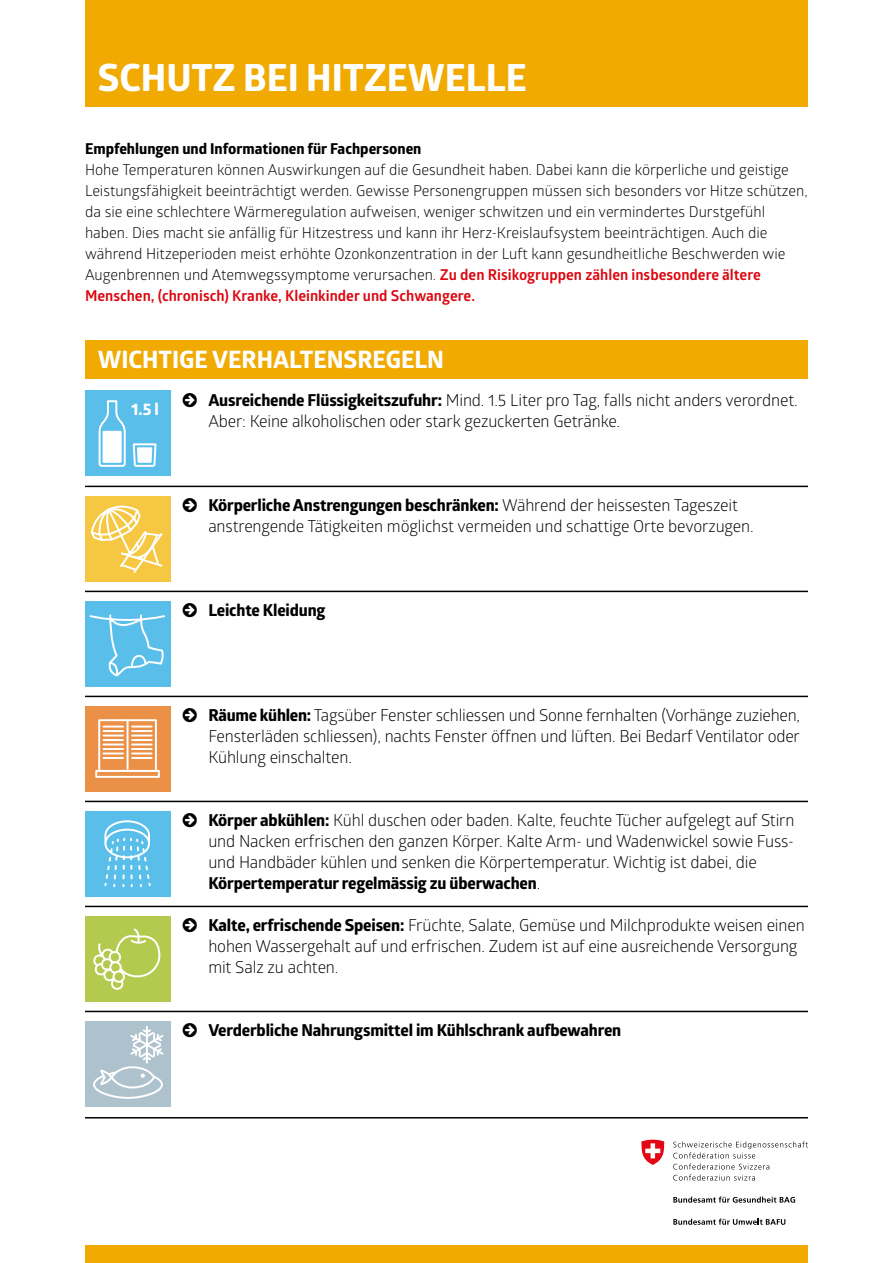
<style>
.page{position:relative;width:893px;height:1263px;background:#fff}
.page>*{position:absolute;margin:0;border:0;box-sizing:border-box;transform-origin:0 0}
.t1{font:700 37.5px "Globerx";color:#fff}
.t2{font:700 24px "Globerx";color:#fff}
.t3{font:16.5px/21px "Glober";letter-spacing:-.01em;color:#000}
.t4{font:700 16.5px "Globerx";letter-spacing:-.01em;color:#000}
.t5{font:700 16.5px "Globerx";color:#fff}
.t6{font:15px/21px "Glober";color:#000}
.t7{font:700 15px "Globerx";color:#000}
.s1{font-weight:700;color:#db0812}
.s2{font-family:"Globerx";font-weight:700}
.s3{font-family:"Glober";font-weight:400}
</style>
<div class="page">
<div style="left:85px;top:0;width:723px;height:106px;background:#f0aa00"></div>
<div style="left:85px;top:340px;width:723px;height:38px;background:#f0aa00"></div>
<hr style="left:85px;top:486px;width:723px;height:1px;background:#000">
<hr style="left:85px;top:591px;width:723px;height:1px;background:#000">
<hr style="left:85px;top:696px;width:723px;height:1px;background:#000">
<hr style="left:85px;top:801px;width:723px;height:1px;background:#000">
<hr style="left:85px;top:906px;width:723px;height:1px;background:#000">
<hr style="left:85px;top:1011px;width:723px;height:1px;background:#000">
<div style="left:85px;top:391px;width:85px;height:85px;background:#59bee9"></div>
<svg style="left:98px;top:400px;width:59px;height:67px"></svg>
<div style="left:85px;top:496px;width:85px;height:85px;background:#f5c742"></div>
<svg style="left:90px;top:505px;width:73px;height:68px"></svg>
<div style="left:85px;top:601px;width:85px;height:85px;background:#59bee9"></div>
<svg style="left:89px;top:614px;width:76px;height:63px"></svg>
<div style="left:85px;top:706px;width:85px;height:85px;background:#ea9047"></div>
<div style="left:98px;top:719px;width:59px;height:53px;border:2px solid #fff"></div>
<hr style="left:127px;top:720px;width:2px;height:49px;background:#fff">
<div style="left:95px;top:770px;width:65px;height:8px;border:2px solid #fff"></div>
<svg style="left:132px;top:726px;width:20px;height:1px"></svg>
<hr style="left:132px;top:730px;width:20px;height:2px;background:#fff">
<hr style="left:132px;top:734px;width:20px;height:2px;background:#fff">
<hr style="left:132px;top:739px;width:20px;height:2px;background:#fff">
<hr style="left:132px;top:743px;width:20px;height:2px;background:#fff">
<hr style="left:132px;top:748px;width:20px;height:2px;background:#fff">
<hr style="left:132px;top:752px;width:20px;height:2px;background:#fff">
<hr style="left:132px;top:757px;width:20px;height:2px;background:#fff">
<svg style="left:103px;top:726px;width:20px;height:1px"></svg>
<hr style="left:103px;top:730px;width:20px;height:2px;background:#fff">
<hr style="left:103px;top:734px;width:20px;height:2px;background:#fff">
<hr style="left:103px;top:739px;width:20px;height:2px;background:#fff">
<hr style="left:103px;top:743px;width:20px;height:2px;background:#fff">
<hr style="left:103px;top:748px;width:20px;height:2px;background:#fff">
<hr style="left:103px;top:752px;width:20px;height:2px;background:#fff">
<hr style="left:103px;top:757px;width:20px;height:2px;background:#fff">
<div style="left:85px;top:811px;width:85px;height:85px;background:#59bee9"></div>
<svg style="left:104px;top:820px;width:47px;height:66px"></svg>
<div style="left:85px;top:916px;width:85px;height:85px;background:#b4ca4f"></div>
<svg style="left:93px;top:928px;width:68px;height:62px"></svg>
<div style="left:85px;top:1021px;width:85px;height:85px;background:#aec2ce"></div>
<hr style="left:146px;top:1027px;width:2px;height:36px;background:#fff">
<svg style="left:130px;top:1029px;width:34px;height:31px"></svg>
<div style="left:93px;top:1070px;width:70px;height:29px;border:2px solid #fff;border-radius:50%"></div>
<svg style="left:112px;top:1067px;width:42px;height:20px"></svg>
<div style="left:111px;top:1066px;width:44px;height:22px;border:2px solid #fff;border-radius:50%"></div>
<svg style="left:98px;top:1069px;width:16px;height:16px"></svg>
<svg style="left:141px;top:1073px;width:4px;height:5px"></svg>
<div style="left:85px;top:1246px;width:723px;height:17px;background:#f0aa00"></div>
<hr style="left:85px;top:1117px;width:723px;height:1px;background:#000">
<svg style="left:673px;top:1141px;width:135px;height:39px"></svg>
<svg style="left:673px;top:1218px;width:112px;height:7px"></svg>
<svg style="left:641px;top:1140px;width:23px;height:25px"></svg>
<svg style="left:673px;top:1196px;width:122px;height:7px"></svg>
<h1 class="t1" style="left:98px;top:51px;width:430px">SCHUTZ BEI HITZEWELLE</h1>
<p class="t7" style="left:85px;top:138px;width:338px">Empfehlungen und Informationen für Fachpersonen</p>
<p class="t6" style="left:85px;top:159px;width:724px">Hohe Temperaturen können Auswirkungen auf die Gesundheit haben. Dabei kann die körperliche und geistige Leistungsfähigkeit beeinträchtigt werden. Gewisse Personengruppen müssen sich besonders vor Hitze schützen, da sie eine schlechtere Wärmeregulation aufweisen, weniger schwitzen und ein vermindertes Durstgefühl haben. Dies macht sie anfällig für Hitzestress und kann ihr Herz-Kreislaufsystem beeinträchtigen. Auch die während Hitzeperioden meist erhöhte Ozonkonzentration in der Luft kann gesundheitliche Beschwerden wie Augenbrennen und Atemwegssymptome verursachen. <span class="s1">Zu den Risikogruppen zählen insbesondere ältere Menschen, (chronisch) Kranke, Kleinkinder und Schwangere.</span></p>
<h2 class="t2" style="left:98px;top:342px;width:348px">WICHTIGE VERHALTENSREGELN</h2>
<p class="t5" style="left:132px;top:397px;width:29px">1.5 l</p>
<p class="t3" style="left:208px;top:389px;width:591px"><span class="s2">Ausreichende Flüssigkeitszufuhr:</span> Mind. 1.5 Liter pro Tag, falls nicht anders verordnet.<br>Aber: Keine alkoholischen oder stark gezuckerten Getränke.</p>
<p class="t4" style="left:208px;top:493px;width:531px">Körperliche Anstrengungen beschränken: <span class="s3">Während der heissesten Tageszeit</span></p>
<p class="t3" style="left:208px;top:515px;width:547px">anstrengende Tätigkeiten möglichst vermeiden und schattige Orte bevorzugen.</p>
<p class="t4" style="left:208px;top:598px;width:119px">Leichte Kleidung</p>
<p class="t3" style="left:208px;top:704px;width:593px;text-align:justify"><span class="s2">Räume kühlen:</span> Tagsüber Fenster schliessen und Sonne fernhalten (Vorhänge zuziehen, Fensterläden schliessen), nachts Fenster öffnen und lüften. Bei Bedarf Ventilator oder Kühlung einschalten.</p>
<p class="t3" style="left:208px;top:809px;width:588px;text-align:justify"><span class="s2">Körper abkühlen:</span> Kühl duschen oder baden. Kalte, feuchte Tücher aufgelegt auf Stirn und Nacken erfrischen den ganzen Körper. Kalte Arm- und Wadenwickel sowie Fuss&shy;und Handbäder kühlen und senken die Körpertemperatur. Wichtig ist dabei, die</p>
<p class="t4" style="left:208px;top:871px;width:333px">Körpertemperatur regelmässig zu überwachen<span class="s3">.</span></p>
<p class="t3" style="left:208px;top:914px;width:598px"><span class="s2">Kalte, erfrischende Speisen:</span> Früchte, Salate, Gemüse und Milchprodukte weisen einen hohen Wassergehalt auf und erfrischen. Zudem ist auf eine ausreichende Versorgung mit Salz zu achten.</p>
<p class="t4" style="left:208px;top:1018px;width:414px">Verderbliche Nahrungsmittel im Kühlschrank aufbewahren</p>
</div>
